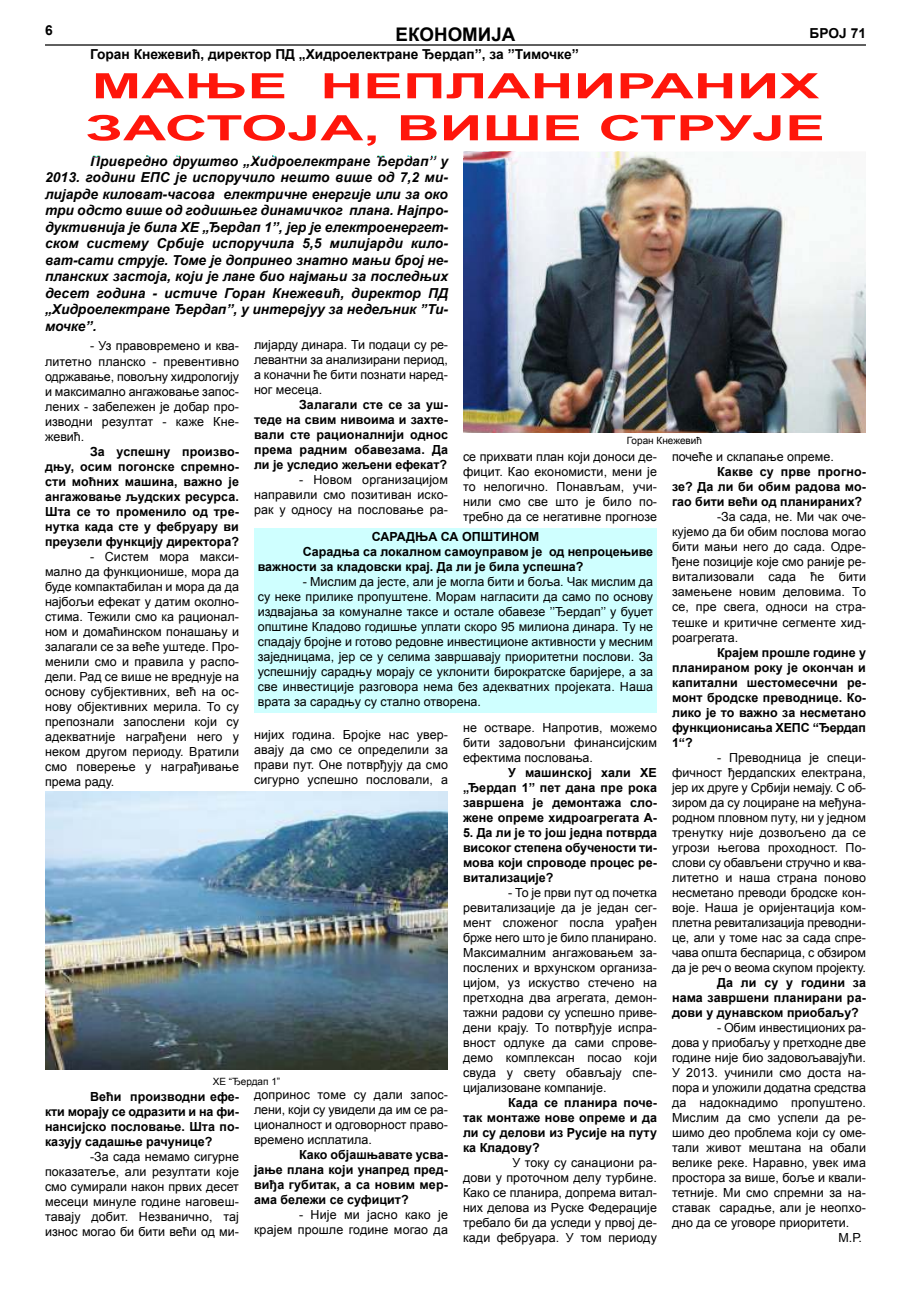
<style>
.page{position:relative;width:911px;height:1290px;background:#fff}
.page>*{position:absolute;margin:0;border:0;box-sizing:border-box;transform-origin:0 0}
.t1{font:700 35px/42px "Arial";color:#ff160b;scale:1.7 1}
.t2{font:700 18.75px "Arial";color:#000}
.t3{font:italic 700 13.75px/16.5px "Arial";color:#000;text-align:justify}
.t4{font:700 13.75px "Arial";color:#000}
.t5{font:12.5px/15px "Arial";color:#000;text-align:justify}
.t6{font:700 12.5px/15px "Arial";color:#000;text-align:justify}
.t7{font:10px "Arial";color:#000}
</style>
<div class="page">
<hr style="left:45px;top:44px;width:821px;height:2px;background:#000">
<div style="left:254px;top:528px;width:403px;height:184px;background:#cfffff"></div>
<img style="left:463px;top:158px;width:403px;height:274px">
<img style="left:92px;top:155px;width:59px;height:3px">
<img style="left:464px;top:152px;width:195px;height:6px">
<img style="left:45px;top:792px;width:403px;height:277px">
<p class="t4" style="left:45px;top:25px;width:9px">6</p>
<h2 class="t2" style="left:395px;top:27px;width:121px">ЕКОНОМИЈА</h2>
<p class="t4" style="left:809px;top:28px;width:58px">БРОЈ 71</p>
<p class="t4" style="left:90px;top:49px;width:490px">Горан Кнежевић, директор ПД „Хидроелектране Ђердап’’, за ’’Тимочке’’</p>
<h1 class="t1" style="left:86px;top:68px;width:436px">МАЊЕ НЕПЛАНИРАНИХ<br>ЗАСТОЈА, ВИШЕ СТРУЈЕ</h1>
<p class="t3" style="left:45px;top:154px;width:404px;text-indent:45px">Привредно друштво „Хидроелектране Ђердап’’ у 2013. години ЕПС је испоручило нешто више од 7,2 ми&shy;лијарде киловат-часова електричне енергије или за око три одсто више од годишњег динамичког плана. Најпро&shy;дуктивнија је била ХЕ „Ђердап 1’’, јер је електроенергет&shy;ском систему Србије испоручила 5,5 милијарди кило&shy;ват-сати струје. Томе је допринео знатно мањи број не&shy;планских застоја, који је лане био најмањи за последњих десет година - истиче Горан Кнежевић, директор ПД „Хидроелектране Ђердап’’, у интервјуу за недељник ’’Ти&shy;мочке’’.</p>
<p class="t5" style="left:254px;top:338px;width:195px">лијарду динара. Ти подаци су ре&shy;левантни за анализирани период, а коначни ће бити познати наред&shy;ног месеца.</p>
<p class="t6" style="left:254px;top:398px;width:195px;text-indent:45px">Залагали сте се за уш&shy;теде на свим нивоима и захте&shy;вали сте рационалнији однос према радним обавезама. Да ли је уследио жељени ефекат?</p>
<p class="t5" style="left:254px;top:473px;width:195px;text-indent:45px">- Новом организацијом направили смо позитиван иско&shy;рак у односу на пословање ра-</p>
<p class="t5" style="left:45px;top:339px;width:195px;text-indent:45px">- Уз правовремено и ква&shy;литетно планско - превентивно одржавање, повољну хидрологију и максимално ангажовање запос&shy;лених - забележен је добар про&shy;изводни резултат - каже Кне&shy;жевић.</p>
<p class="t6" style="left:45px;top:445px;width:195px;text-indent:45px">За успешну произво&shy;дњу, осим погонске спремно&shy;сти моћних машина, важно је ангажовање људских ресурса.<br>Шта се то променило од тре&shy;нутка када сте у фебруару ви преузели функцију директора?</p>
<p class="t5" style="left:45px;top:550px;width:195px;text-indent:45px">- Систем мора макси&shy;мално да функционише, мора да буде компактабилан и мора да да најбољи ефекат у датим околно&shy;стима. Тежили смо ка рационал&shy;ном и домаћинском понашању и залагали се за веће уштеде. Про&shy;менили смо и правила у распо&shy;дели. Рад се више не вреднује на основу субјективних, већ на ос&shy;нову објективних мерила. То су препознали запослени који су адекватније награђени него у неком другом периоду. Вратили смо поверење у награђивање према раду.</p>
<p class="t7" style="left:627px;top:437px;width:77px">Горан Кнежевић</p>
<p class="t5" style="left:463px;top:451px;width:195px">се прихвати план који доноси де&shy;фицит. Као економисти, мени је то нелогично. Понављам, учи&shy;нили смо све што је било по&shy;требно да се негативне прогнозе</p>
<p class="t5" style="left:672px;top:451px;width:163px">почеће и склапање опреме.</p>
<p class="t6" style="left:672px;top:466px;width:195px;text-indent:45px">Какве су прве прогно&shy;зе? Да ли би обим радова мо&shy;гао бити већи од планираних?</p>
<p class="t5" style="left:672px;top:511px;width:195px;text-indent:45px">-За сада, не. Ми чак оче&shy;кујемо да би обим послова могао бити мањи него до сада. Одре&shy;ђене позиције које смо раније ре&shy;витализовали сада ће бити замењене новим деловима. То се, пре свега, односи на стра&shy;тешке и критичне сегменте хид&shy;роагрегата.</p>
<p class="t6" style="left:672px;top:646px;width:195px;text-indent:45px">Крајем прошле године у планираном року је окончан и капитални шестомесечни ре&shy;монт бродске преводнице. Ко&shy;лико је то важно за несметано функционисања ХЕПС “Ђердап 1“?</p>
<p class="t5" style="left:672px;top:751px;width:195px;text-indent:45px">- Преводница је специ&shy;фичност ђердапских електрана, јер их друге у Србији немају. С об&shy;зиром да су лоциране на међуна&shy;родном пловном путу, ни у једном тренутку није дозвољено да се угрози његова проходност. По&shy;слови су обављени стручно и ква&shy;литетно и наша страна поново несметано преводи бродске кон&shy;воје. Наша је оријентација ком&shy;плетна ревитализација преводни&shy;це, али у томе нас за сада спре&shy;чава општа беспарица, с обзиром да је реч о веома скупом пројекту.</p>
<p class="t6" style="left:672px;top:976px;width:195px;text-indent:45px">Да ли су у години за нама завршени планирани ра&shy;дови у дунавском приобаљу?</p>
<p class="t5" style="left:717px;top:1021px;width:150px">- Обим инвестиционих ра-</p>
<p class="t5" style="left:672px;top:1036px;width:195px">дова у приобаљу у претходне две</p>
<p class="t5" style="left:672px;top:1051px;width:195px">године није био задовољавајући.</p>
<p class="t5" style="left:672px;top:1066px;width:195px">У 2013. учинили смо доста на-</p>
<p class="t5" style="left:672px;top:1081px;width:195px">пора и уложили додатна средства</p>
<p class="t5" style="left:672px;top:1096px;width:195px">да надокнадимо пропуштено.</p>
<p class="t5" style="left:672px;top:1111px;width:195px">Мислим да смо успели да ре-</p>
<p class="t5" style="left:672px;top:1126px;width:195px">шимо део проблема који су оме-</p>
<p class="t5" style="left:672px;top:1141px;width:195px">тали живот мештана на обали</p>
<p class="t5" style="left:672px;top:1156px;width:195px">велике реке. Наравно, увек има</p>
<p class="t5" style="left:672px;top:1171px;width:195px">простора за више, боље и квали-</p>
<p class="t5" style="left:672px;top:1186px;width:195px">тетније. Ми смо спремни за на-</p>
<p class="t5" style="left:672px;top:1201px;width:195px">ставак сарадње, али је неопхо-</p>
<p class="t5" style="left:672px;top:1216px;width:179px">дно да се уговоре приоритети.</p>
<p class="t5" style="left:838px;top:1231px;width:25px">М.Р.</p>
<p class="t6" style="left:372px;top:530px;width:169px">САРАДЊА СА ОПШТИНОМ</p>
<p class="t6" style="left:303px;top:545px;width:352px">Сарадња са локалном самоуправом је од непроцењиве</p>
<p class="t6" style="left:258px;top:560px;width:327px">важности за кладовски крај. Да ли је била успешна?</p>
<p class="t5" style="left:258px;top:575px;width:397px;text-indent:45px">- Мислим да јесте, али је могла бити и боља. Чак мислим да су неке прилике пропуштене. Морам нагласити да само по основу издвајања за комуналне таксе и остале обавезе ’’Ђердап’’ у буџет општине Кладово годишње уплати скоро 95 милиона динара. Ту не спадају бројне и готово редовне инвестиционе активности у месним заједницама, јер се у селима завршавају приоритетни послови. За успешнију сарадњу морају се уклонити бирократске баријере, а за све инвестиције разговора нема без адекватних пројеката. Наша врата за сарадњу су стално отворена.</p>
<p class="t5" style="left:463px;top:721px;width:195px">не остваре. Напротив, можемо бити задовољни финансијским ефектима пословања.</p>
<p class="t6" style="left:463px;top:766px;width:195px;text-indent:45px">У машинској хали ХЕ „Ђердап 1’’ пет дана пре рока завршена је демонтажа сло&shy;жене опреме хидроагрегата А-</p>
<p class="t6" style="left:463px;top:826px;width:195px">5. Да ли је то још једна потврда високог степена обучености ти&shy;мова који спроводе процес ре&shy;витализације?</p>
<p class="t5" style="left:463px;top:886px;width:195px;text-indent:45px">- То је први пут од почетка ревитализације да је један сег&shy;мент сложеног посла урађен брже него што је било планирано.<br>Максималним ангажовањем за&shy;послених и врхунском организа&shy;цијом, уз искуство стечено на претходна два агрегата, демон&shy;тажни радови су успешно приве&shy;дени крају. То потврђује испра&shy;вност одлуке да сами спрове&shy;демо комплексан посао који свуда у свету обављају спе&shy;цијализоване компаније.</p>
<p class="t6" style="left:463px;top:1096px;width:195px;text-indent:45px">Када се планира поче&shy;так монтаже нове опреме и да ли су делови из Русије на путу ка Кладову?</p>
<p class="t5" style="left:463px;top:1156px;width:195px;text-indent:49px">У току су санациони ра&shy;дови у проточном делу турбине.<br>Како се планира, допрема витал&shy;них делова из Руске Федерације требало би да уследи у првој де&shy;кади фебруара. У том периоду</p>
<p class="t5" style="left:254px;top:728px;width:195px">нијих година. Бројке нас увер&shy;авају да смо се определили за прави пут. Оне потврђују да смо сигурно успешно пословали, а</p>
<p class="t7" style="left:213px;top:1077px;width:69px">ХЕ “Ђердап 1”</p>
<p class="t6" style="left:45px;top:1090px;width:195px;text-indent:45px">Већи производни ефе&shy;кти морају се одразити и на фи&shy;нансијско пословање. Шта по&shy;казују садашње рачунице?</p>
<p class="t5" style="left:45px;top:1150px;width:195px;text-indent:45px">-За сада немамо сигурне показатеље, али резултати које смо сумирали након првих десет месеци минуле године наговеш&shy;тавају добит. Незванично, тај износ могао би бити већи од ми-</p>
<p class="t5" style="left:254px;top:1088px;width:195px">допринос томе су дали запос&shy;лени, који су увидели да им се ра&shy;ционалност и одговорност право&shy;времено исплатила.</p>
<p class="t6" style="left:254px;top:1148px;width:195px;text-indent:45px">Како објашњавате усва&shy;јање плана који унапред пред&shy;виђа губитак, а са новим мер&shy;ама бележи се суфицит?</p>
<p class="t5" style="left:254px;top:1208px;width:195px;text-align:right">- Није ми јасно како је<br>крајем прошле године могао да</p>
</div>
